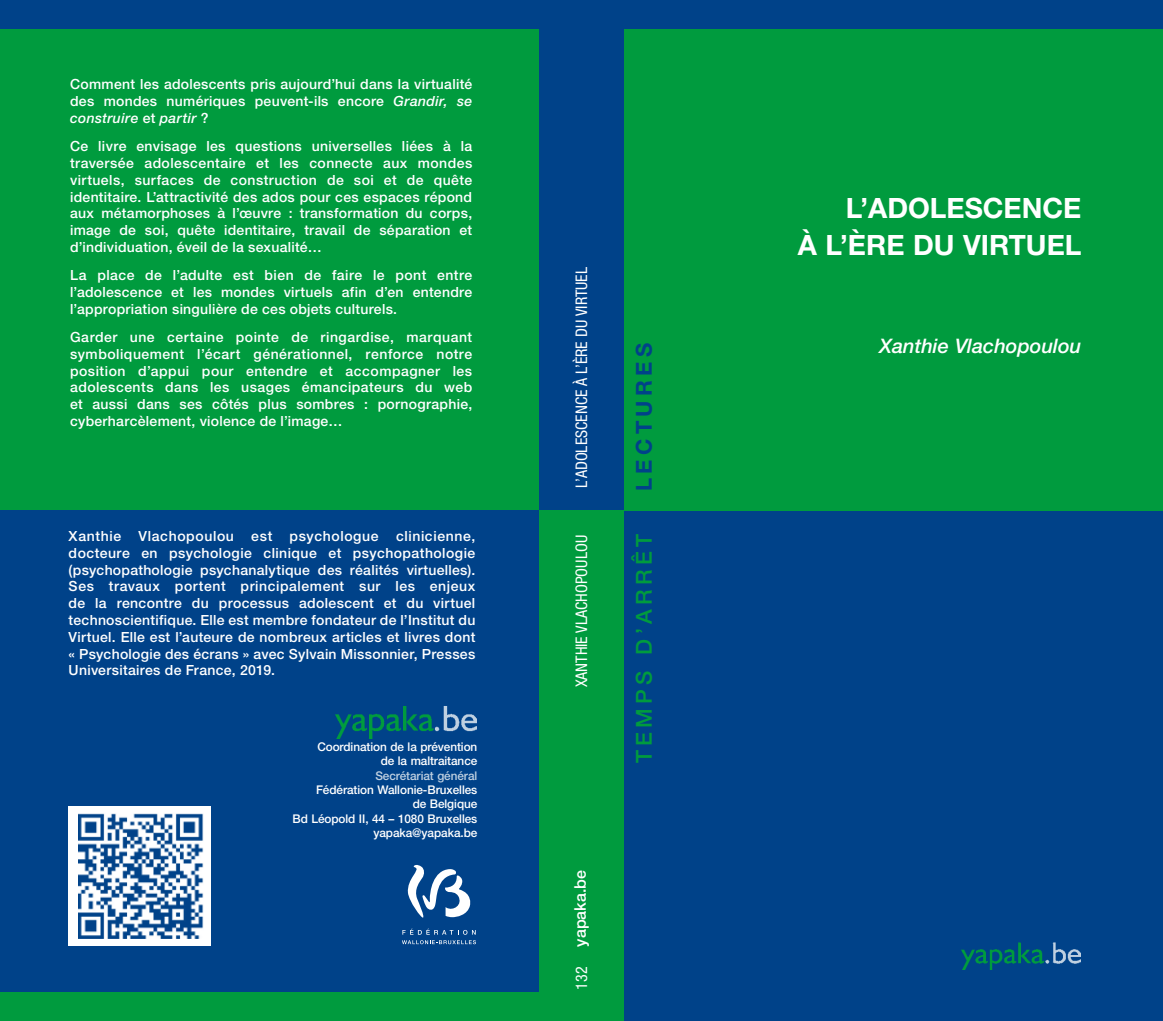
<style>
.page{position:relative;width:1163px;height:1021px;background:#fff}
.page>*{position:absolute;margin:0;border:0;box-sizing:border-box;transform-origin:0 0}
.t1{font:700 28px/36px "Helvetica Neue LT Std";color:#fff;text-align:right}
.t2{font:500 22px "Helvetica Neue LT Std";letter-spacing:.2em;color:#009b3e}
.t3{font:700 22px "Helvetica Neue LT Std";letter-spacing:.2em;color:#004289}
.t4{font:italic 500 20px "Helvetica Neue LT Std";color:#fff}
.t5{font:condensed 16px "Helvetica Neue LT Std";color:#fff}
.t6{font:500 16px "Helvetica Neue LT Std";color:#fff}
.t7{font:500 14px/16.8px "Helvetica Neue LT Std";letter-spacing:.02em;color:#fff;text-align:justify}
.t8{font:500 12px/14.4px "Helvetica Neue LT Std";letter-spacing:-.005em;color:#fff;text-align:right}
.t9{font:500 12px "Helvetica Neue LT Std";letter-spacing:-.005em;color:#bfd0e1}
.s1{font-style:italic}
</style>
<div class="page">
<div style="left:618px;top:503px;width:544px;height:517px;background:#004289"></div>
<div style="left:603px;top:0;width:559px;height:510px;background:#009b3e"></div>
<div style="left:581px;top:0;width:43px;height:510px;background:#004289"></div>
<div style="left:581px;top:510px;width:43px;height:510px;background:#009b3e"></div>
<div style="left:581px;top:0;width:581px;height:28px;background:#004289"></div>
<div style="left:0;top:17px;width:567px;height:493px;background:#009b3e"></div>
<div style="left:0;top:510px;width:567px;height:510px;background:#004289"></div>
<div style="left:539px;top:0;width:45px;height:510px;background:#004289"></div>
<div style="left:0;top:0;width:584px;height:28px;background:#004289"></div>
<div style="left:0;top:992px;width:584px;height:28px;background:#009b3e"></div>
<div style="left:539px;top:510px;width:45px;height:510px;background:#009b3e"></div>
<img style="left:961px;top:942px;width:119px;height:27px">
<svg style="left:402px;top:928px;width:73px;height:6px"></svg>
<svg style="left:402px;top:940px;width:74px;height:4px"></svg>
<svg style="left:407px;top:865px;width:64px;height:53px"></svg>
<img style="left:335px;top:706px;width:141px;height:32px">
<div style="left:68px;top:806px;width:142px;height:139px;background:#fff"></div>
<img style="left:78px;top:813px;width:126px;height:125px">
<p class="t7" style="left:70px;top:76px;width:403px">Comment les adolescents pris aujourd’hui dans la virtualité des mondes numériques peuvent-ils encore <span class="s1">Grandir, se construire</span> et <span class="s1">partir</span> ?</p>
<p class="t7" style="left:70px;top:138px;width:403px">Ce livre envisage les questions universelles liées à la traversée adolescentaire et les connecte aux mondes virtuels, surfaces de construction de soi et de quête identitaire. L’attractivité des ados pour ces espaces répond aux métamorphoses à l’œuvre : transformation du corps, image de soi, quête identitaire, travail de séparation et d’individuation, éveil de la sexualité…</p>
<p class="t7" style="left:70px;top:266px;width:403px">La place de l’adulte est bien de faire le pont entre l’adolescence et les mondes virtuels afin d’en entendre l’appropriation singulière de ces objets culturels.</p>
<p class="t7" style="left:70px;top:328px;width:403px">Garder une certaine pointe de ringardise, marquant symboliquement l’écart générationnel, renforce notre position d’appui pour entendre et accompagner les adolescents dans les usages émancipateurs du web et aussi dans ses côtés plus sombres : pornographie, cyberharcèlement, violence de l’image…</p>
<p class="t5" style="left:572px;top:488px;width:222px;rotate:-90deg">L’ADOLESCENCE À L’ÈRE DU VIRTUEL</p>
<h2 class="t3" style="left:630px;top:491px;width:150px;rotate:-90deg">LECTURES</h2>
<p class="t7" style="left:69px;top:527px;width:408px">Xanthie Vlachopoulou est psychologue clinicienne, docteure en psychologie clinique et psychopathologie (psychopathologie psychanalytique des réalités virtuelles).<br>Ses travaux portent principalement sur les enjeux de la rencontre du processus adolescent et du virtuel technoscientifique. Elle est membre fondateur de l’Institut du Virtuel. Elle est l’auteure de nombreux articles et livres dont « Psychologie des écrans » avec Sylvain Missonnier, Presses Universitaires de France, 2019.</p>
<h2 class="t2" style="left:630px;top:763px;width:231px;rotate:-90deg">TEMPS D’ARRÊT</h2>
<p class="t5" style="left:572px;top:687px;width:154px;rotate:-90deg">XANTHIE VLACHOPOULOU</p>
<p class="t8" style="left:317px;top:739px;width:161px">Coordination de la prévention de la maltraitance</p>
<p class="t9" style="left:375px;top:768px;width:103px">Secrétariat général</p>
<p class="t8" style="left:292px;top:782px;width:186px">Fédération Wallonie-Bruxelles<br>de Belgique<br>Bd Léopold II, 44 – 1080 Bruxelles yapaka@yapaka.be</p>
<p class="t6" style="left:570px;top:946px;width:78px;rotate:-90deg">yapaka.be</p>
<p class="t5" style="left:572px;top:989px;width:25px;rotate:-90deg">132</p>
<h1 class="t1" style="left:797px;top:190px;width:285px">L’ADOLESCENCE<br>À L’ÈRE DU VIRTUEL</h1>
<h3 class="t4" style="left:879px;top:334px;width:204px">Xanthie Vlachopoulou</h3>
</div>
